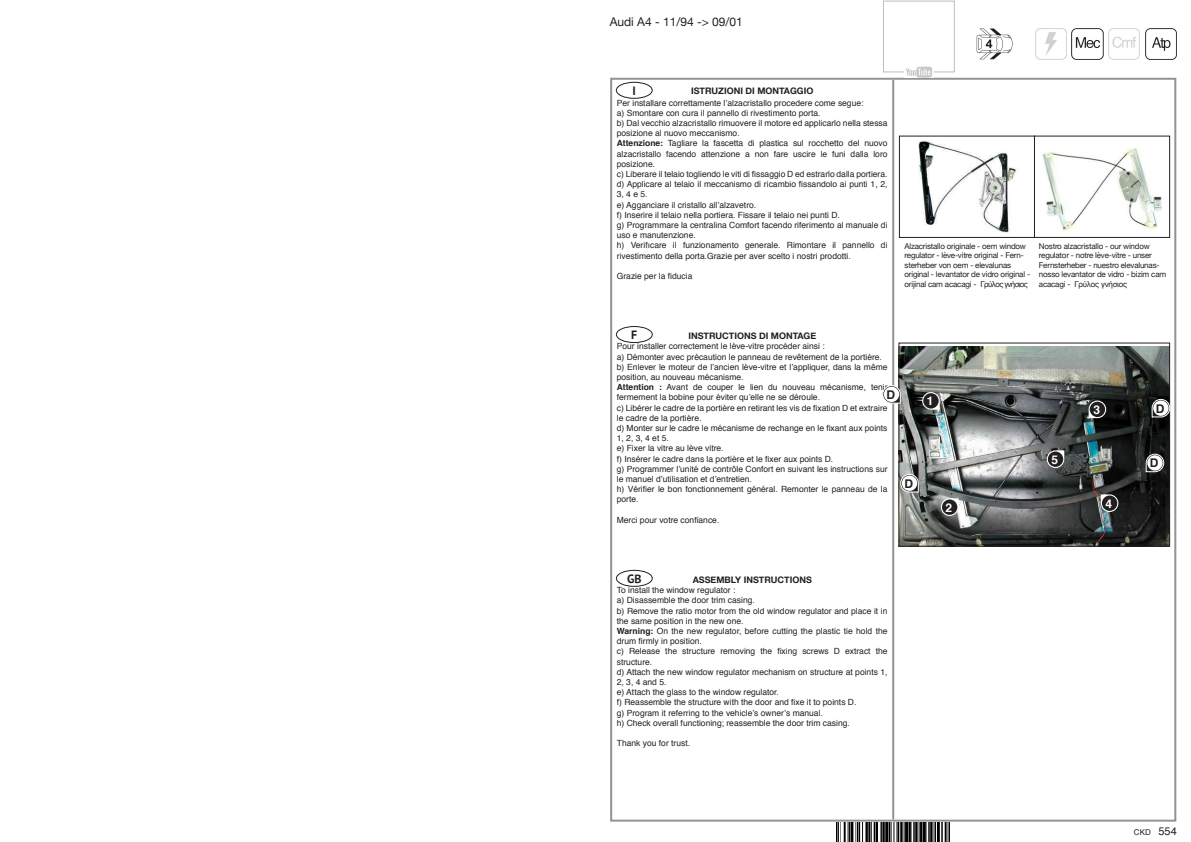
<style>
.page{position:relative;width:1191px;height:842px;background:#fff}
.page>*{position:absolute;margin:0;border:0;box-sizing:border-box;transform-origin:0 0}
.t1{font:12px "Helvetica Neue";color:#231f20}
.t2{font:700 12px "Helvetica";color:#fff}
.t3{font:700 12px "PT Sans";color:#231f20}
.t4{font:700 12px "Helvetica";color:#231f20}
.t5{font:700 9px "Helvetica Neue";color:#231f20}
.t6{font:8.5px/10.2px "Helvetica";color:#231f20}
.t7{font:8px/9.6px "Helvetica Neue";letter-spacing:-.025em;color:#231f20}
.t8{font:8px "Helvetica";color:#231f20}
.s1{font-weight:700}
.s2{font-size:11px}
</style>
<div class="page">
<hr style="left:892px;top:80px;width:2px;height:739px;background:#939393">
<div style="left:616px;top:82px;width:36px;height:17px;border:1px solid #231f20;border-radius:50%"></div>
<div style="left:616px;top:326px;width:37px;height:17px;border:1px solid #231f20;border-radius:50%"></div>
<div style="left:616px;top:570px;width:37px;height:17px;border:1px solid #231f20;border-radius:50%"></div>
<img style="left:1072px;top:28px;width:31px;height:32px">
<img style="left:1035px;top:28px;width:31px;height:32px">
<img style="left:1108px;top:28px;width:32px;height:32px">
<img style="left:1145px;top:28px;width:31px;height:32px">
<div style="left:883px;top:1px;width:71px;height:71px;border:1px solid #bcbdc0"></div>
<img style="left:904px;top:66px;width:29px;height:12px">
<img style="left:900px;top:346px;width:268px;height:199px">
<div style="left:898px;top:342px;width:272px;height:205px;border:1px solid #231f20"></div>
<img style="left:918px;top:140px;width:244px;height:93px">
<div style="left:899px;top:136px;width:136px;height:102px;border:1px solid #231f20"></div>
<div style="left:1034px;top:136px;width:136px;height:102px;border:1px solid #231f20"></div>
<img style="left:976px;top:28px;width:37px;height:32px">
<svg style="left:1088px;top:401px;width:18px;height:17px"></svg>
<div style="left:1089px;top:402px;width:16px;height:15px;background:#231f20;border-radius:50%"></div>
<svg style="left:922px;top:392px;width:17px;height:18px"></svg>
<div style="left:923px;top:393px;width:15px;height:16px;background:#231f20;border-radius:50%"></div>
<svg style="left:941px;top:498px;width:17px;height:18px"></svg>
<div style="left:942px;top:499px;width:15px;height:16px;background:#231f20;border-radius:50%"></div>
<svg style="left:1100px;top:494px;width:18px;height:18px"></svg>
<div style="left:1102px;top:495px;width:15px;height:16px;background:#231f20;border-radius:50%"></div>
<svg style="left:1151px;top:399px;width:19px;height:18px"></svg>
<div style="left:1153px;top:400px;width:15px;height:16px;background:#fff;border-radius:50%"></div>
<svg style="left:882px;top:385px;width:18px;height:18px"></svg>
<div style="left:884px;top:387px;width:15px;height:15px;background:#fff;border-radius:50%"></div>
<svg style="left:1046px;top:450px;width:18px;height:18px"></svg>
<div style="left:1047px;top:451px;width:16px;height:16px;background:#231f20;border-radius:50%"></div>
<img style="left:836px;top:822px;width:113px;height:20px">
<svg style="left:1146px;top:454px;width:18px;height:18px"></svg>
<div style="left:1147px;top:455px;width:15px;height:16px;background:#fff;border-radius:50%"></div>
<svg style="left:900px;top:474px;width:18px;height:18px"></svg>
<div style="left:902px;top:475px;width:15px;height:16px;background:#fff;border-radius:50%"></div>
<h1 class="t1" style="left:609px;top:13px;width:135px">Audi A4 - 11/94 -&gt; 09/01</h1>
<h1 class="t3" style="left:632px;top:82px;width:5px">I</h1>
<p class="t5" style="left:691px;top:84px;width:124px">ISTRUZIONI DI MONTAGGIO</p>
<p class="t6" style="left:617px;top:98px;width:272px">Per installare correttamente l’alzacristallo procedere come segue:<br>a) Smontare con cura il pannello di rivestimento porta.<br>b) Dal vecchio alzacristallo rimuovere il motore ed applicarlo nella stessa posizione al nuovo meccanismo.<br><span class="s1">Attenzione:</span> Tagliare la fascetta di plastica sul rocchetto del nuovo alzacristallo facendo attenzione a non fare uscire le funi dalla loro posizione.<br>c) Liberare il telaio togliendo le viti di fissaggio D ed estrarlo dalla portiera. d) Applicare al telaio il meccanismo di ricambio fissandolo ai punti 1, 2, 3, 4 e 5.<br>e) Agganciare il cristallo all’alzavetro.<br>f) Inserire il telaio nella portiera. Fissare il telaio nei punti D.<br>g) Programmare la centralina Comfort facendo riferimento al manuale di uso e manutenzione.<br>h) Verifıcare il funzionamento generale. Rimontare il pannello di rivestimento della porta.Grazie per aver scelto i nostri prodotti.</p>
<p class="t6" style="left:617px;top:271px;width:77px">Grazie per la fiducia</p>
<p class="t7" style="left:904px;top:241px;width:127px">Alzacristallo originale - oem window regulator - lève-vitre original - Fern&shy;sterheber von oem - elevalunas original - levantator de vidro original - orijinal cam acacagi - Γρύλος γνήσιος</p>
<p class="t7" style="left:1039px;top:241px;width:129px">Nostro alzacristallo - our window regulator - notre lève-vitre - unser Fernsterheber - nuestro elevalunas&shy;nosso levantator de vidro - bizim cam acacagi - Γρύλος γνήσιος</p>
<h1 class="t3" style="left:631px;top:327px;width:8px">F</h1>
<p class="t5" style="left:688px;top:329px;width:129px">INSTRUCTIONS DI MONTAGE</p>
<p class="t6" style="left:617px;top:342px;width:272px">Pour installer correctement le lève-vitre procéder ainsi :<br>a) Démonter avec précaution le panneau de revêtement de la portière. b) Enlever le moteur de l’ancien lève-vitre et l’appliquer, dans la même position, au nouveau mécanisme.<br><span class="s1">Attention :</span> Avant de couper le lien du nouveau mécanisme, tenir fermement la bobine pour éviter qu’elle ne se déroule.<br>c) Libérer le cadre de la portière en retirant les vis de fixation D et extraire le cadre de la portière.<br>d) Monter sur le cadre le mécanisme de rechange en le fixant aux points 1, 2, 3, 4 et 5.<br>e) Fixer la vitre au lève vitre.<br>f) Insérer le cadre dans la portière et le fixer aux points D.<br>g) Programmer l’unité de contrôle Confort en suivant les instructions sur le manuel d’utilisation et d’entretien.<br>h) Vérifier le bon fonctionnement général. Remonter le panneau de la porte.</p>
<p class="t6" style="left:617px;top:515px;width:104px">Merci pour votre confiance.</p>
<h1 class="t4" style="left:886px;top:385px;width:10px">D</h1>
<h1 class="t4" style="left:904px;top:474px;width:10px">D</h1>
<h1 class="t2" style="left:927px;top:391px;width:8px">1</h1>
<h1 class="t2" style="left:1093px;top:400px;width:8px">3</h1>
<h1 class="t2" style="left:1051px;top:450px;width:8px">5</h1>
<h1 class="t2" style="left:945px;top:498px;width:8px">2</h1>
<h1 class="t2" style="left:1105px;top:494px;width:8px">4</h1>
<h1 class="t4" style="left:1155px;top:399px;width:10px">D</h1>
<h1 class="t4" style="left:1150px;top:453px;width:10px">D</h1>
<h1 class="t3" style="left:627px;top:570px;width:16px">GB</h1>
<p class="t5" style="left:692px;top:572px;width:121px">ASSEMBLY INSTRUCTIONS</p>
<p class="t6" style="left:617px;top:585px;width:272px">To install the window regulator :<br>a) Disassemble the door trim casing.<br>b) Remove the ratio motor from the old window regulator and place it in the same position in the new one.<br><span class="s1">Warning:</span> On the new regulator, before cutting the plastic tie hold the drum firmly in position.<br>c) Release the structure removing the fixing screws D extract the structure.<br>d) Attach the new window regulator mechanism on structure at points 1, 2, 3, 4 and 5.<br>e) Attach the glass to the window regulator.<br>f) Reassemble the structure with the door and fixe it to points D.<br>g) Program it referring to the vehicle’s owner’s manual.<br>h) Check overall functioning; reassemble the door trim casing.</p>
<p class="t6" style="left:617px;top:738px;width:75px">Thank you for trust.</p>
<p class="t8" style="left:1134px;top:826px;width:44px">CKD <span class="s2">554</span></p>
</div>
